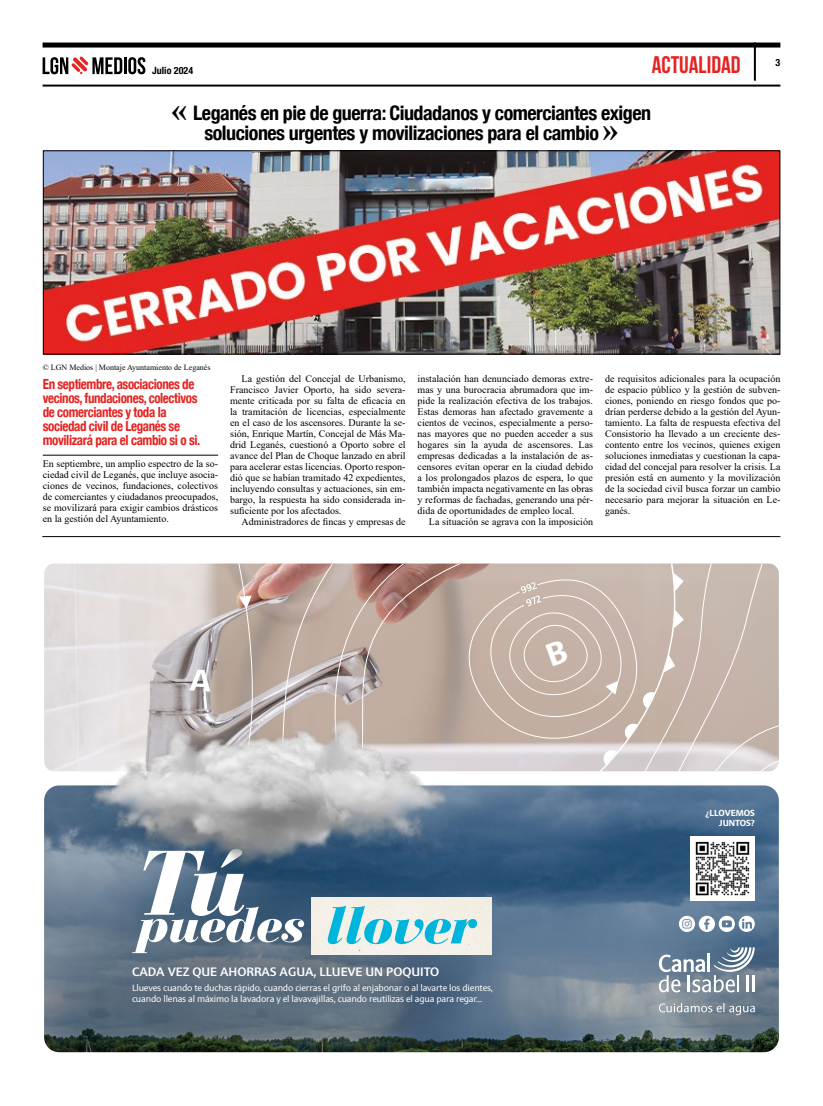
<style>
.page{position:relative;width:823px;height:1106px;background:#fff}
.page>*{position:absolute;margin:0;border:0;box-sizing:border-box;transform-origin:0 0}
.t1{font:700 24px "Bebas Neue";color:#e52321}
.t2{font:700 condensed 20px/20px "Helvetica Neue";letter-spacing:-.025em;color:#000;text-align:center}
.t3{font:700 condensed 14px/14px "Helvetica Neue";letter-spacing:-.03em;color:#e52321;scale:.93 1}
.t4{font:500 12.3px "Sinova Std";color:#fff}
.t5{font:10px/11px "Times New Roman";color:#000;text-align:justify}
.t6{font:700 condensed 10px "Helvetica Neue";color:#000}
.t7{font:9.2px/11px "Sinova Std";letter-spacing:-.02em;color:#fff}
.t8{font:700 8.8px/10.6px "Sinova Std";color:#fff;text-align:right}
.t9{font:8px "Times New Roman";color:#000}
.s1{font-family:"Times New Roman";font-stretch:normal;font-size:30.8px}
</style>
<div class="page">
<hr style="left:43px;top:85px;width:737px;height:2px;background:#000">
<svg style="left:43px;top:56px;width:102px;height:18px"></svg>
<hr style="left:753px;top:43px;width:2px;height:38px;background:#000">
<div style="left:43px;top:43px;width:737px;height:5px;background:#000"></div>
<hr style="left:42px;top:536px;width:738px;height:1px;background:#000">
<hr style="left:43px;top:454px;width:175px;height:1px;background:#000">
<svg style="left:601px;top:563px;width:177px;height:208px;background:#cabcb4"></svg>
<svg style="left:400px;top:563px;width:200px;height:208px;background:#b8a196"></svg>
<svg style="left:106px;top:563px;width:294px;height:154px;background:#c4b4ae"></svg>
<svg style="left:239px;top:595px;width:12px;height:14px"></svg>
<img style="left:44px;top:785px;width:734px;height:267px">
<svg style="left:132px;top:870px;width:172px;height:83px"></svg>
<div style="left:311px;top:897px;width:180px;height:57px;background:#f4f0e6"></div>
<svg style="left:327px;top:905px;width:149px;height:39px;background:#9cdae2"></svg>
<svg style="left:678px;top:915px;width:76px;height:17px"></svg>
<img style="left:86px;top:717px;width:368px;height:153px">
<img style="left:690px;top:836px;width:64px;height:64px">
<svg style="left:658px;top:947px;width:96px;height:45px"></svg>
<svg style="left:658px;top:1003px;width:96px;height:12px"></svg>
<img style="left:45px;top:152px;width:733px;height:200px">
<div style="left:43px;top:150px;width:737px;height:204px;border:1px solid #000"></div>
<svg style="left:454px;top:571px;width:200px;height:194px;background:#c8b8ae"></svg>
<p class="t6" style="left:152px;top:65px;width:42px">Julio 2024</p>
<h1 class="t1" style="left:651px;top:52px;width:90px">ACTUALIDAD</h1>
<h2 class="t2" style="left:171px;top:103px;width:480px"><span class="s1">«</span> Leganés en pie de guerra: Ciudadanos y comerciantes exigen soluciones urgentes y movilizaciones para el cambio <span class="s1">»</span></h2>
<p class="t6" style="left:775px;top:57px;width:6px">3</p>
<p class="t9" style="left:43px;top:361px;width:169px">© LGN Medios | Montaje Ayuntamiento de Leganés</p>
<h3 class="t3" style="left:43px;top:376px;width:171px">En septiembre, asociaciones de vecinos, fundaciones, colectivos de comerciantes y toda la sociedad civil de Leganés se movilizará para el cambio si o si.</h3>
<p class="t5" style="left:43px;top:457px;width:177px">En septiembre, un amplio espectro de la so&shy;ciedad civil de Leganés, que incluye asocia&shy;ciones de vecinos, fundaciones, colectivos de comerciantes y ciudadanos preocupados, se movilizará para exigir cambios drásticos en la gestión del Ayuntamiento.</p>
<p class="t5" style="left:230px;top:373px;width:177px;text-indent:11px">La gestión del Concejal de Urbanismo, Francisco Javier Oporto, ha sido severa&shy;mente criticada por su falta de eficacia en la tramitación de licencias, especialmente en el caso de los ascensores. Durante la se&shy;sión, Enrique Martín, Concejal de Más Ma&shy;drid Leganés, cuestionó a Oporto sobre el avance del Plan de Choque lanzado en abril para acelerar estas licencias. Oporto respon&shy;dió que se habían tramitado 42 expedientes, incluyendo consultas y actuaciones, sin em&shy;bargo, la respuesta ha sido considerada in&shy;suficiente por los afectados.</p>
<p class="t5" style="left:241px;top:516px;width:165px">Administradores de fincas y empresas de</p>
<p class="t5" style="left:417px;top:373px;width:177px">instalación han denunciado demoras extre&shy;mas y una burocracia abrumadora que im&shy;pide la realización efectiva de los trabajos.<br>Estas demoras han afectado gravemente a cientos de vecinos, especialmente a perso&shy;nas mayores que no pueden acceder a sus hogares sin la ayuda de ascensores. Las empresas dedicadas a la instalación de as&shy;censores evitan operar en la ciudad debido a los prolongados plazos de espera, lo que también impacta negativamente en las obras y reformas de fachadas, generando una pér&shy;dida de oportunidades de empleo local.</p>
<p class="t5" style="left:428px;top:516px;width:165px">La situación se agrava con la imposición</p>
<p class="t5" style="left:604px;top:373px;width:177px">de requisitos adicionales para la ocupación de espacio público y la gestión de subven&shy;ciones, poniendo en riesgo fondos que po&shy;drían perderse debido a la gestión del Ayun&shy;tamiento. La falta de respuesta efectiva del Consistorio ha llevado a un creciente des&shy;contento entre los vecinos, quienes exigen soluciones inmediatas y cuestionan la capa&shy;cidad del concejal para resolver la crisis. La presión está en aumento y la movilización de la sociedad civil busca forzar un cambio necesario para mejorar la situación en Le&shy;ganés.</p>
<p class="t4" style="left:132px;top:964px;width:308px">CADA VEZ QUE AHORRAS AGUA, LLUEVE UN POQUITO</p>
<p class="t7" style="left:132px;top:982px;width:362px">Llueves cuando te duchas rápido, cuando cierras el grifo al enjabonar o al lavarte los dientes, cuando llenas al máximo la lavadora y el lavavajillas, cuando reutilizas el agua para regar...</p>
<p class="t8" style="left:705px;top:807px;width:51px">¿LLOVEMOS<br>JUNTOS?</p>
</div>
